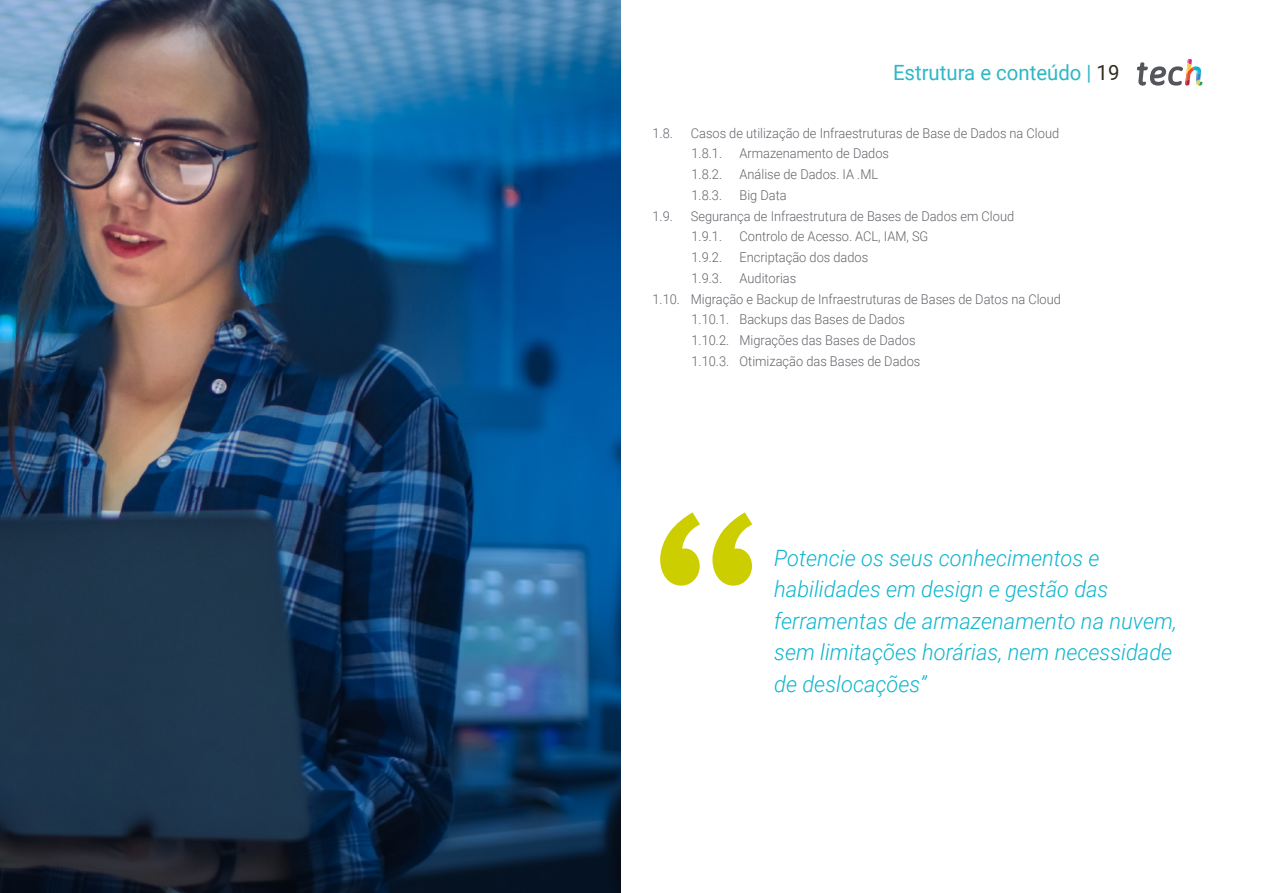
<style>
.page{position:relative;width:1263px;height:893px;background:#fff}
.page>*{position:absolute;margin:0;border:0;box-sizing:border-box;transform-origin:0 0}
.t1{font:italic 300 22.5px/31.5px "Roboto";color:#0fb6cf}
.t2{font:21px "Roboto";color:#2db8c5}
.t3{font:300 13.5px/20.7px "Roboto";color:#61646a;scale:.95 1}
.s1{color:#312e20}
</style>
<div class="page">
<img style="left:0;top:0;width:621px;height:893px">
<svg style="left:1137px;top:59px;width:65px;height:27px"></svg>
<svg style="left:660px;top:512px;width:92px;height:74px"></svg>
<h2 class="t2" style="left:893px;top:57px;width:228px">Estrutura e conteúdo | <span class="s1">19</span></h2>
<p class="t3" style="left:652px;top:122px;width:23px">1.8.</p>
<p class="t3" style="left:691px;top:122px;width:389px">Casos de utilização de Infraestruturas de Base de Dados na Cloud<br>1.8.1.</p>
<p class="t3" style="left:739px;top:143px;width:159px">Armazenamento de Dados</p>
<p class="t3" style="left:691px;top:164px;width:34px">1.8.2.</p>
<p class="t3" style="left:739px;top:164px;width:147px">Análise de Dados. IA .ML</p>
<p class="t3" style="left:691px;top:184px;width:34px">1.8.3.</p>
<p class="t3" style="left:739px;top:184px;width:51px">Big Data</p>
<p class="t3" style="left:652px;top:205px;width:23px">1.9.</p>
<p class="t3" style="left:691px;top:205px;width:342px">Segurança de Infraestrutura de Bases de Dados em Cloud<br>1.9.1.</p>
<p class="t3" style="left:739px;top:226px;width:200px">Controlo de Acesso. ACL, IAM, SG</p>
<p class="t3" style="left:691px;top:247px;width:34px">1.9.2.</p>
<p class="t3" style="left:739px;top:247px;width:137px">Encriptação dos dados</p>
<p class="t3" style="left:691px;top:267px;width:34px">1.9.3.</p>
<p class="t3" style="left:739px;top:267px;width:61px">Auditorias</p>
<p class="t3" style="left:652px;top:288px;width:431px">1.10. Migração e Backup de Infraestruturas de Bases de Datos na Cloud</p>
<p class="t3" style="left:691px;top:309px;width:226px">1.10.1. Backups das Bases de Dados</p>
<p class="t3" style="left:691px;top:330px;width:237px">1.10.2. Migrações das Bases de Dados</p>
<p class="t3" style="left:691px;top:350px;width:242px">1.10.3. Otimização das Bases de Dados</p>
<h1 class="t1" style="left:774px;top:541px;width:404px">Potencie os seus conhecimentos e habilidades em design e gestão das ferramentas de armazenamento na nuvem, sem limitações horárias, nem necessidade de deslocações”</h1>
</div>
